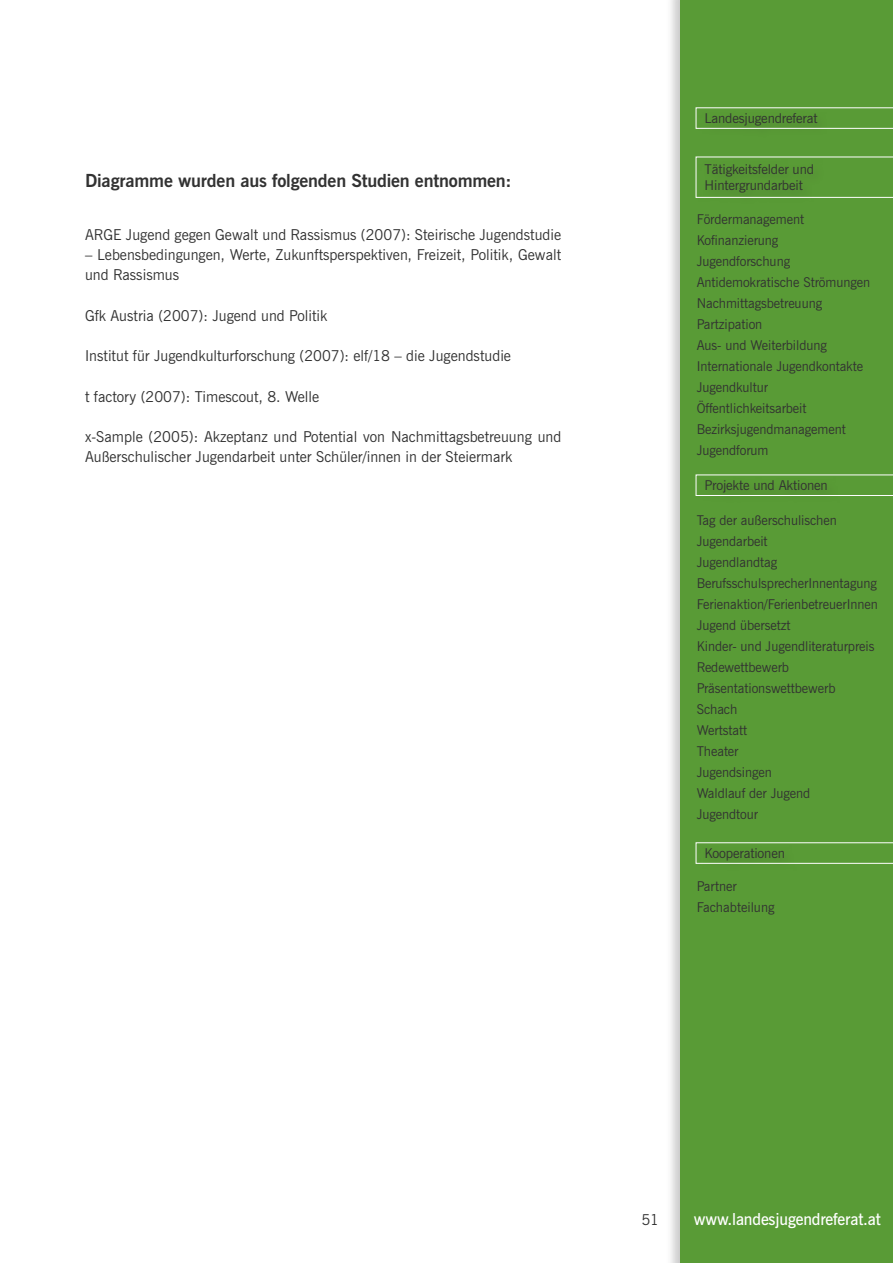
<style>
.page{position:relative;width:893px;height:1263px;background:#fff}
.page>*{position:absolute;margin:0;border:0;box-sizing:border-box;transform-origin:0 0}
.t1{font:700 18px "News Gothic BT";letter-spacing:-.01em;color:#323232}
.t2{font:600 16.5px "News Gothic BT";letter-spacing:-.01em;color:#fff}
.t3{font:15px/20.2px "News Gothic BT";color:#323232}
.t4{font:13.5px/21px "News Gothic BT";letter-spacing:-.005em;color:#323232}
</style>
<div class="page">
<div style="left:666px;top:0;width:227px;height:1263px;background:#323232;opacity:.25"></div>
<div style="left:680px;top:0;width:213px;height:1263px;background:#599b36"></div>
<div style="left:692px;top:104px;width:201px;height:43px;background:#323232;opacity:.25"></div>
<svg style="left:696px;top:108px;width:197px;height:20px"></svg>
<div style="left:692px;top:153px;width:201px;height:63px;background:#323232;opacity:.25"></div>
<svg style="left:696px;top:157px;width:197px;height:40px"></svg>
<svg style="left:696px;top:475px;width:197px;height:21px"></svg>
<div style="left:692px;top:839px;width:201px;height:43px;background:#323232;opacity:.25"></div>
<svg style="left:696px;top:843px;width:197px;height:20px"></svg>
<h1 class="t1" style="left:85px;top:170px;width:428px">Diagramme wurden aus folgenden Studien entnommen:</h1>
<p class="t3" style="left:85px;top:224px;width:478px">ARGE Jugend gegen Gewalt und Rassismus (2007): Steirische Jugendstudie</p>
<p class="t3" style="left:85px;top:244px;width:478px">– Lebensbedingungen, Werte, Zukunftsperspektiven, Freizeit, Politik, Gewalt und Rassismus</p>
<p class="t3" style="left:85px;top:305px;width:244px">Gfk Austria (2007): Jugend und Politik</p>
<p class="t3" style="left:85px;top:346px;width:427px">Institut für Jugendkulturforschung (2007): elf/18 – die Jugendstudie</p>
<p class="t3" style="left:85px;top:386px;width:236px">t factory (2007): Timescout, 8. Welle</p>
<p class="t3" style="left:85px;top:427px;width:478px">x-Sample (2005): Akzeptanz und Potential von Nachmittagsbetreuung und<br>Außerschulischer Jugendarbeit unter Schüler/innen in der Steiermark</p>
<p class="t4" style="left:705px;top:108px;width:114px">Landesjugendreferat</p>
<p class="t4" style="left:705px;top:161px;width:111px;line-height:16.2px">Tätigkeitsfelder und<br>Hintergrundarbeit</p>
<p class="t4" style="left:697px;top:208px;width:175px">Fördermanagement<br>Kofinanzierung<br>Jugendforschung<br>Antidemokratische Strömungen<br>Nachmittagsbetreuung<br>Partzipation<br>Aus- und Weiterbildung<br>Internationale Jugendkontakte<br>Jugendkultur<br>Öffentlichkeitsarbeit<br>Bezirksjugendmanagement<br>Jugendforum</p>
<p class="t4" style="left:705px;top:475px;width:125px">Projekte und Aktionen</p>
<p class="t4" style="left:697px;top:510px;width:183px">Tag der außerschulischen<br>Jugendarbeit<br>Jugendlandtag<br>BerufsschulsprecherInnentagung<br>Ferienaktion/FerienbetreuerInnen<br>Jugend übersetzt<br>Kinder- und Jugendliteraturpreis<br>Redewettbewerb<br>Präsentationswettbewerb<br>Schach<br>Wertstatt<br>Theater<br>Jugendsingen<br>Waldlauf der Jugend<br>Jugendtour</p>
<p class="t4" style="left:705px;top:843px;width:82px">Kooperationen</p>
<p class="t4" style="left:697px;top:875px;width:79px">Partner<br>Fachabteilung</p>
<p class="t3" style="left:641px;top:1209px;width:19px">51</p>
<p class="t2" style="left:694px;top:1209px;width:189px">www.landesjugendreferat.at</p>
</div>
